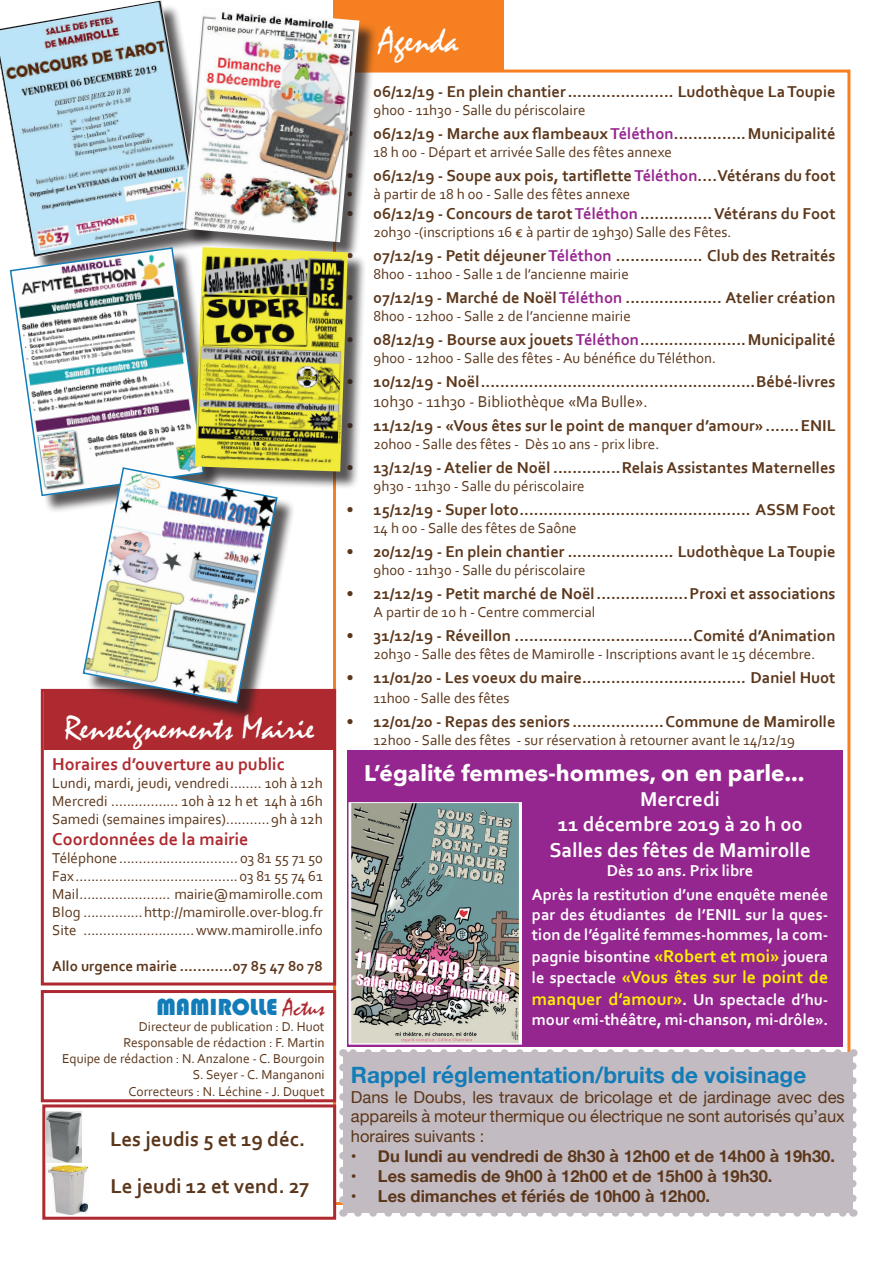
<style>
.page{position:relative;width:893px;height:1263px;background:#fff}
.page>*{position:absolute;margin:0;border:0;box-sizing:border-box;transform-origin:0 0}
.t1{font:36px "Mistral";color:#fff}
.t2{font:34.5px "Mistral";color:#fff}
.t3{font:24px "Bauhaus 93";color:#127cb8}
.t4{font:700 22.5px "Helvetica Neue";color:#127cb8}
.t5{font:700 22.5px "Avenir Next";color:#fff}
.t6{font:700 21px/25.2px "Corbel";color:#fff;text-align:center}
.t7{font:700 21px "Corbel";color:#5b361a}
.t8{font:700 18px "Corbel";color:#ae2a30}
.t9{font:700 18px "Corbel";color:#fff101}
.t10{font:700 16.5px "Corbel";color:#5b361a}
.t11{font:700 16.5px/19.8px "Corbel";color:#fff}
.t12{font:16.5px/19.8px "Helvetica Neue";color:#5b361a;text-align:justify}
.t13{font:700 16.5px "Helvetica Neue";color:#5b361a}
.t14{font:16.5px "Corbel";color:#5b361a}
.t15{font:15px/18px "Corbel";color:#5b361a;text-align:justify}
.t16{font:700 15px "Corbel";color:#5b361a}
.t17{font:13.5px/16.2px "Corbel";color:#5b361a;text-align:right}
.s1{font-family:"Mistral";color:#ae2a30}
.s2{color:#95268f}
.s3{font-size:18px;color:#fff101}
.s4{font-size:16.5px;color:#fff}
.s5{font-size:18px}
</style>
<div class="page">
<div style="left:41px;top:689px;width:295px;height:296px;border:3px solid #ae2a30"></div>
<div style="left:44px;top:692px;width:290px;height:58px;background:#ae2a30"></div>
<div style="left:41px;top:990px;width:295px;height:112px;border:3px solid #ae2a30"></div>
<div style="left:334px;top:0;width:170px;height:70px;background:#f57f21"></div>
<div style="left:42px;top:1104px;width:294px;height:116px;border:3px solid #ae2a30"></div>
<img style="left:46px;top:1111px;width:35px;height:51px">
<img style="left:47px;top:1166px;width:42px;height:49px">
<img style="left:0;top:0;width:186px;height:246px">
<div style="left:186px;top:10px;width:192px;height:250px;background:#231f20;opacity:.75"></div>
<img style="left:183px;top:7px;width:176px;height:235px">
<div style="left:347px;top:750px;width:496px;height:296px;background:#95268f"></div>
<img style="left:350px;top:803px;width:170px;height:240px">
<div style="left:347px;top:800px;width:176px;height:246px;border:2px solid #95268f"></div>
<div style="left:13px;top:250px;width:210px;height:264px;background:#231f20;opacity:.75"></div>
<img style="left:9px;top:246px;width:196px;height:251px">
<div style="left:198px;top:250px;width:168px;height:240px;background:#231f20;opacity:.75"></div>
<img style="left:195px;top:247px;width:153px;height:224px">
<div style="left:85px;top:470px;width:211px;height:252px;background:#231f20;opacity:.75"></div>
<img style="left:82px;top:466px;width:197px;height:239px">
<div style="left:343px;top:1053px;width:510px;height:160px;background:#c2bbc1"></div>
<svg style="left:358px;top:1213px;width:487px;height:4px"></svg>
<svg style="left:350px;top:1049px;width:488px;height:4px"></svg>
<svg style="left:339px;top:1067px;width:8px;height:150px"></svg>
<svg style="left:849px;top:1049px;width:8px;height:149px"></svg>
<h2 class="t2" style="left:64px;top:709px;width:251px">Renseignements Mairie</h2>
<p class="t8" style="left:52px;top:753px;width:234px">Horaires d’ouverture au public</p>
<p class="t15" style="left:52px;top:773px;width:272px">Lundi, mardi, jeudi, vendredi........ 10h à 12h Mercredi ................. 10h à 12 h et 14h à 16h Samedi (semaines impaires)...........9h à 12h</p>
<p class="t8" style="left:52px;top:828px;width:198px">Coordonnées de la mairie</p>
<p class="t15" style="left:52px;top:849px;width:272px">Téléphone.............................. 03 81 55 71 50<br>Fax.........................................03 81 55 74 61<br>Mail....................... mairie@mamirolle.com Blog ...............http://mamirolle.over-blog.fr Site ............................www.mamirolle.info</p>
<p class="t16" style="left:52px;top:957px;width:272px">Allo urgence mairie ............07 85 47 80 78</p>
<h3 class="t3" style="left:156px;top:993px;width:170px">MAMIROLLE <span class="s1">Actus</span></h3>
<p class="t17" style="left:62px;top:1018px;width:264px">Directeur de publication : D. Huot<br>Responsable de rédaction : F. Martin<br>Equipe de rédaction : N. Anzalone - C. Bourgoin S. Seyer - C. Manganoni<br>Correcteurs : N. Léchine - J. Duquet</p>
<p class="t7" style="left:110px;top:1126px;width:197px">Les jeudis 5 et 19 déc.</p>
<p class="t7" style="left:111px;top:1173px;width:200px">Le jeudi 12 et vend. 27</p>
<h1 class="t1" style="left:379px;top:21px;width:81px">Agenda</h1>
<p class="t10" style="left:346px;top:81px;width:491px">• 06/12/19 - En plein chantier...................... Ludothèque La Toupie</p>
<p class="t15" style="left:373px;top:100px;width:214px">9h00 - 11h30 - Salle du périscolaire</p>
<p class="t10" style="left:346px;top:123px;width:491px">• 06/12/19 - Marche aux flambeaux <span class="s2">Téléthon</span>...............Municipalité</p>
<p class="t15" style="left:373px;top:143px;width:300px">18 h 00 - Départ et arrivée Salle des fêtes annexe</p>
<p class="t10" style="left:346px;top:165px;width:491px">• 06/12/19 - Soupe aux pois, tartiflette <span class="s2">Téléthon</span>....Vétérans du foot</p>
<p class="t15" style="left:346px;top:185px;width:285px">• à partir de 18 h 00 - Salle des fêtes annexe</p>
<p class="t10" style="left:346px;top:203px;width:491px">• 06/12/19 - Concours de tarot <span class="s2">Téléthon</span>...............Vétérans du Foot</p>
<p class="t15" style="left:373px;top:222px;width:359px">20h30 -(inscriptions 16 € à partir de 19h30) Salle des Fêtes.</p>
<p class="t10" style="left:346px;top:245px;width:491px">• 07/12/19 - Petit déjeuner <span class="s2">Téléthon</span> .................. Club des Retraités</p>
<p class="t15" style="left:373px;top:264px;width:257px">8h00 - 11h00 - Salle 1 de l’ancienne mairie</p>
<p class="t10" style="left:346px;top:287px;width:491px">• 07/12/19 - Marché de Noël <span class="s2">Téléthon</span> .................... Atelier création</p>
<p class="t15" style="left:373px;top:306px;width:259px">8h00 - 12h00 - Salle 2 de l’ancienne mairie</p>
<p class="t10" style="left:346px;top:329px;width:491px">• 08/12/19 - Bourse aux jouets <span class="s2">Téléthon</span>......................Municipalité</p>
<p class="t15" style="left:373px;top:349px;width:344px">9h00 - 12h00 - Salle des fêtes - Au bénéfice du Téléthon.</p>
<p class="t10" style="left:346px;top:371px;width:491px">• 10/12/19 - Noël.........................................................Bébé-livres</p>
<p class="t14" style="left:373px;top:391px;width:276px">10h30 - 11h30 - Bibliothèque «Ma Bulle».</p>
<p class="t10" style="left:346px;top:415px;width:491px">• 11/12/19 - «Vous êtes sur le point de manquer d’amour» .......ENIL</p>
<p class="t15" style="left:373px;top:434px;width:287px">20h00 - Salle des fêtes - Dès 10 ans - prix libre.</p>
<p class="t10" style="left:346px;top:457px;width:491px">• 13/12/19 - Atelier de Noël ..............Relais Assistantes Maternelles</p>
<p class="t15" style="left:373px;top:476px;width:213px">9h30 - 11h30 - Salle du périscolaire</p>
<p class="t10" style="left:346px;top:499px;width:490px">• 15/12/19 - Super loto................................................ ASSM Foot</p>
<p class="t15" style="left:373px;top:519px;width:205px">14 h 00 - Salle des fêtes de Saône</p>
<p class="t10" style="left:346px;top:541px;width:491px">• 20/12/19 - En plein chantier ...................... Ludothèque La Toupie</p>
<p class="t15" style="left:373px;top:561px;width:214px">9h00 - 11h30 - Salle du périscolaire</p>
<p class="t10" style="left:346px;top:583px;width:491px">• 21/12/19 - Petit marché de Noël...................Proxi et associations</p>
<p class="t15" style="left:373px;top:603px;width:223px">A partir de 10 h - Centre commercial</p>
<p class="t10" style="left:346px;top:625px;width:491px">• 31/12/19 - Réveillon .....................................Comité d’Animation</p>
<p class="t15" style="left:373px;top:645px;width:443px">20h30 - Salle des fêtes de Mamirolle - Inscriptions avant le 15 décembre.</p>
<p class="t10" style="left:346px;top:667px;width:491px">• 11/01/20 - Les voeux du maire.................................. Daniel Huot</p>
<p class="t15" style="left:373px;top:689px;width:138px">11h00 - Salle des fêtes</p>
<p class="t10" style="left:346px;top:711px;width:491px">• 12/01/20 - Repas des seniors ...................Commune de Mamirolle</p>
<p class="t15" style="left:373px;top:731px;width:423px">12h00 - Salle des fêtes - sur réservation à retourner avant le 14/12/19</p>
<h3 class="t5" style="left:364px;top:753px;width:442px">L’égalité femmes-hommes, on en parle...</h3>
<p class="t6" style="left:549px;top:786px;width:263px">Mercredi<br>11 décembre 2019 à 20 h 00<br>Salles des fêtes de Mamirolle</p>
<p class="t11" style="left:532px;top:858px;width:298px;line-height:24px;text-align:center">Dès 10 ans. Prix libre<br>Après la restitution d’une enquête menée</p>
<p class="t11" style="left:532px;top:904px;width:298px">par des étudiantes de l’ENIL sur la ques&shy;tion de l’égalité femmes-hommes, la com-</p>
<p class="t11" style="left:532px;top:946px;width:298px">pagnie bisontine <span class="s3">«Robert et moi»</span> jouera</p>
<p class="t9" style="left:532px;top:966px;width:298px"><span class="s4">le spectacle</span> «Vous êtes sur le point de</p>
<p class="t11" style="left:532px;top:989px;width:298px"><span class="s3">manquer d’amour»</span><span class="s5">.</span> Un spectacle d’hu&shy;mour «mi-théâtre, mi-chanson, mi-drôle».</p>
<h3 class="t4" style="left:351px;top:1057px;width:457px">Rappel réglementation/bruits de voisinage</h3>
<p class="t12" style="left:351px;top:1088px;width:495px">Dans le Doubs, les travaux de bricolage et de jardinage avec des appareils à moteur thermique ou électrique ne sont autorisés qu’aux horaires suivants :</p>
<p class="t13" style="left:351px;top:1143px;width:485px">• Du lundi au vendredi de 8h30 à 12h00 et de 14h00 à 19h30.</p>
<p class="t13" style="left:351px;top:1163px;width:423px">• Les samedis de 9h00 à 12h00 et de 15h00 à 19h30.</p>
<p class="t13" style="left:351px;top:1183px;width:361px">• Les dimanches et fériés de 10h00 à 12h00.</p>
</div>
